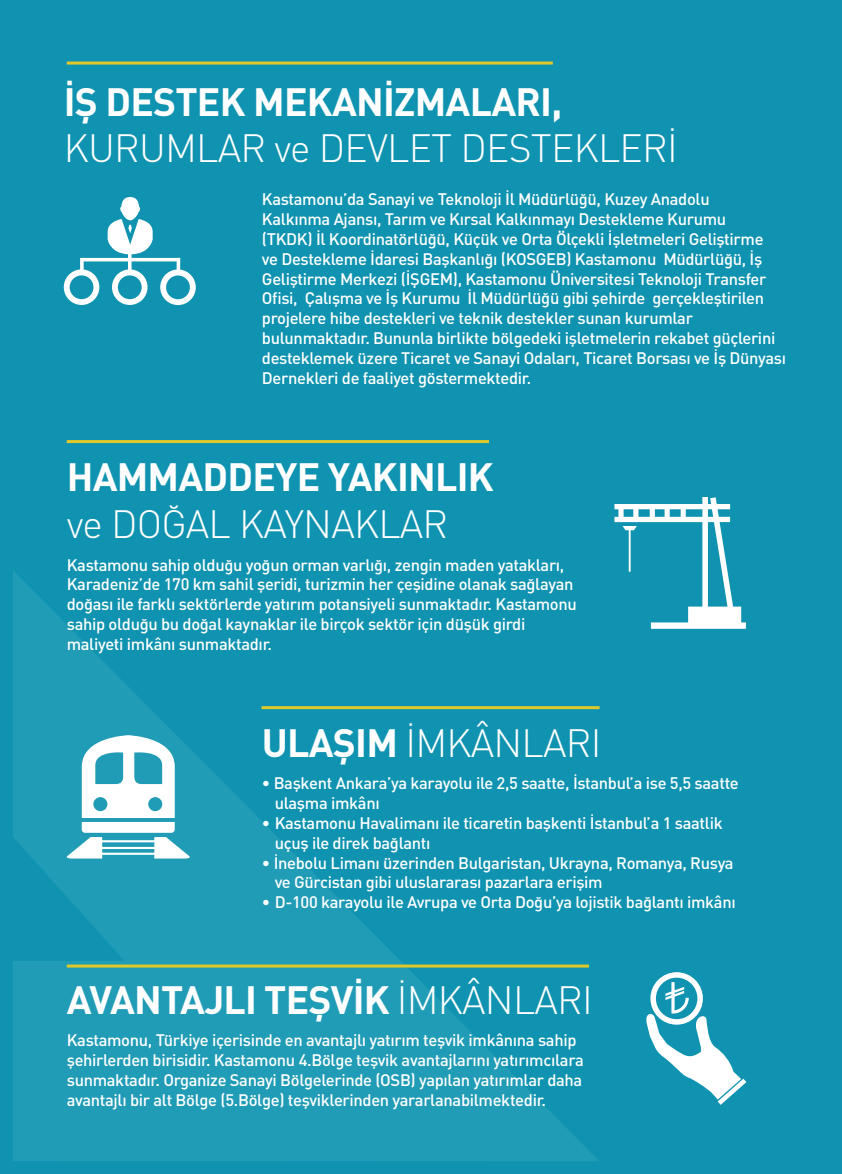
<style>
.page{position:relative;width:842px;height:1174px;background:#0f93b0}
.page>*{position:absolute;margin:0;border:0;box-sizing:border-box;transform-origin:0 0}
.t1{font:700 39px "DIN Pro";letter-spacing:-.02em;color:#fff}
.t2{font:300 39px "DIN Pro";letter-spacing:-.02em;color:#fff}
.t3{font:500 16.5px/19.8px "DIN Pro";letter-spacing:-.02em;color:#fff}
.s1{font-weight:700}
.s2{font-weight:300}
</style>
<div class="page">
<svg style="left:13px;top:570px;width:586px;height:591px;background:#1797b2"></svg>
<svg style="left:614px;top:497px;width:132px;height:132px"></svg>
<hr style="left:67px;top:440px;width:422px;height:3px;background:#dfc82a">
<svg style="left:64px;top:197px;width:132px;height:108px"></svg>
<hr style="left:67px;top:62px;width:486px;height:3px;background:#dfc82a">
<svg style="left:64px;top:735px;width:128px;height:123px"></svg>
<hr style="left:261px;top:706px;width:339px;height:3px;background:#dfc82a">
<svg style="left:645px;top:972px;width:101px;height:132px"></svg>
<hr style="left:67px;top:964px;width:522px;height:3px;background:#dfc82a">
<h1 class="t1" style="left:64px;top:76px;width:500px">İŞ DESTEK MEKANİZMALARI,</h1>
<h1 class="t2" style="left:64px;top:124px;width:615px">KURUMLAR ve DEVLET DESTEKLERİ</h1>
<p class="t3" style="left:262px;top:189px;width:526px">Kastamonu’da Sanayi ve Teknoloji İl Müdürlüğü, Kuzey Anadolu<br>Kalkınma Ajansı, Tarım ve Kırsal Kalkınmayı Destekleme Kurumu<br>(TKDK) İl Koordinatörlüğü, Küçük ve Orta Ölçekli İşletmeleri Geliştirme<br>ve Destekleme İdaresi Başkanlığı (KOSGEB) Kastamonu Müdürlüğü, İş Geliştirme Merkezi (İŞGEM), Kastamonu Üniversitesi Teknoloji Transfer Ofisi, Çalışma ve İş Kurumu İl Müdürlüğü gibi şehirde gerçekleştirilen projelere hibe destekleri ve teknik destekler sunan kurumlar bulunmaktadır. Bununla birlikte bölgedeki işletmelerin rekabet güçlerini desteklemek üzere Ticaret ve Sanayi Odaları, Ticaret Borsası ve İş Dünyası Dernekleri de faaliyet göstermektedir.</p>
<h1 class="t1" style="left:67px;top:451px;width:429px">HAMMADDEYE YAKINLIK</h1>
<h1 class="t2" style="left:67px;top:499px;width:383px">ve DOĞAL KAYNAKLAR</h1>
<p class="t3" style="left:67px;top:554px;width:512px">Kastamonu sahip olduğu yoğun orman varlığı, zengin maden yatakları, Karadeniz’de 170 km sahil şeridi, turizmin her çeşidine olanak sağlayan doğası ile farklı sektörlerde yatırım potansiyeli sunmaktadır. Kastamonu sahip olduğu bu doğal kaynaklar ile birçok sektör için düşük girdi maliyeti imkânı sunmaktadır.</p>
<h1 class="t2" style="left:262px;top:718px;width:341px"><span class="s1">ULAŞIM</span> İMKÂNLARI</h1>
<p class="t3" style="left:275px;top:773px;width:466px;text-indent:-13px">• Başkent Ankara’ya karayolu ile 2,5 saatte, İstanbul’a ise 5,5 saatte ulaşma imkânı</p>
<p class="t3" style="left:275px;top:812px;width:450px;text-indent:-13px">• Kastamonu Havalimanı ile ticaretin başkenti İstanbul’a 1 saatlik uçuş ile direk bağlantı</p>
<p class="t3" style="left:275px;top:852px;width:460px;text-indent:-13px">• İnebolu Limanı üzerinden Bulgaristan, Ukrayna, Romanya, Rusya ve Gürcistan gibi uluslararası pazarlara erişim</p>
<p class="t3" style="left:262px;top:892px;width:475px">• D-100 karayolu ile Avrupa ve Orta Doğu’ya lojistik bağlantı imkânı</p>
<h1 class="t1" style="left:67px;top:974px;width:527px">AVANTAJLI TEŞVİK <span class="s2">İMKÂNLARI</span></h1>
<p class="t3" style="left:67px;top:1030px;width:519px">Kastamonu, Türkiye içerisinde en avantajlı yatırım teşvik imkânına sahip şehirlerden birisidir. Kastamonu 4.Bölge teşvik avantajlarını yatırımcılara sunmaktadır. Organize Sanayi Bölgelerinde (OSB) yapılan yatırımlar daha avantajlı bir alt Bölge (5.Bölge) teşviklerinden yararlanabilmektedir.</p>
</div>
